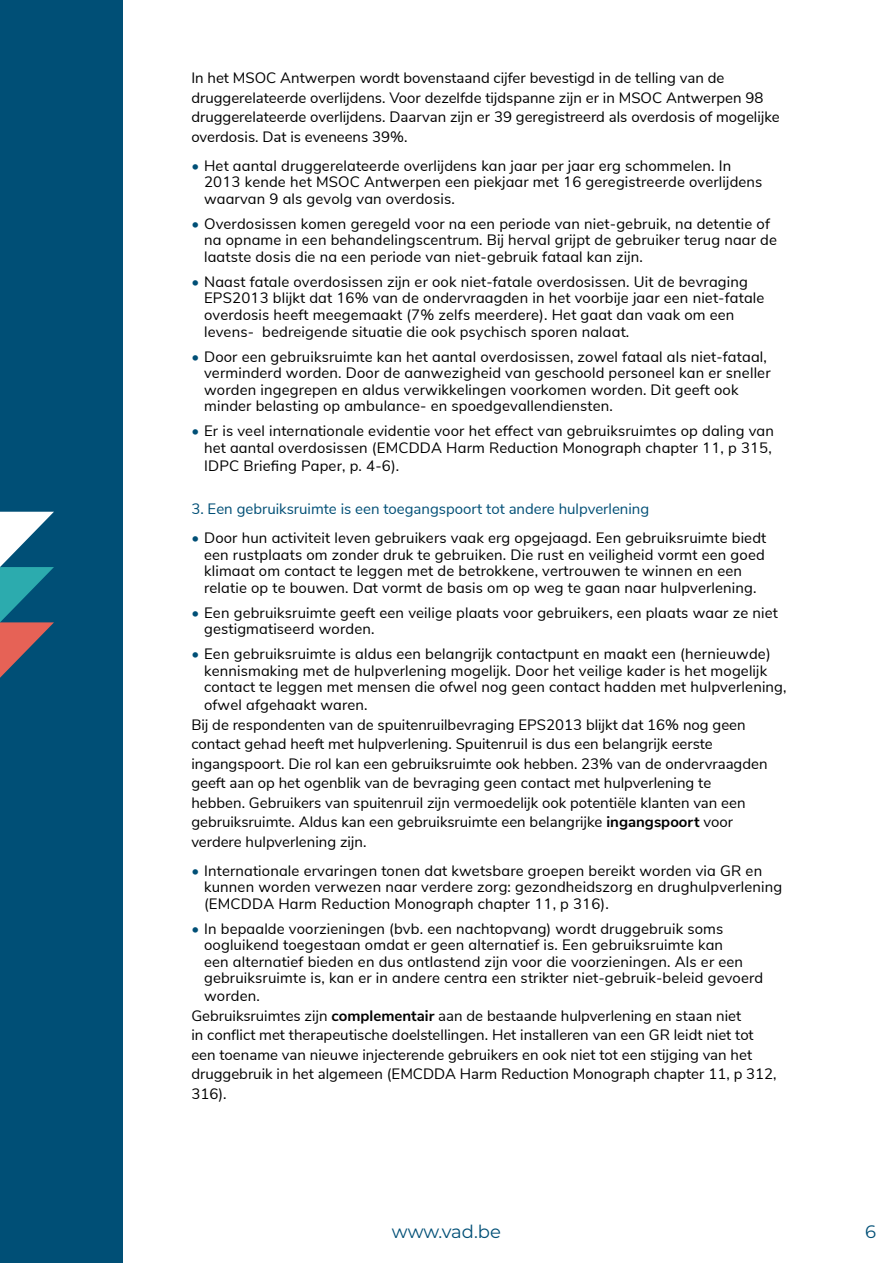
<style>
.page{position:relative;width:893px;height:1263px;background:#fff}
.page>*{position:absolute;margin:0;border:0;box-sizing:border-box;transform-origin:0 0}
.t1{font:18px "Montserrat";letter-spacing:-.005em;color:#004f76}
.t2{font:15px/16.5px "Nunito Sans";letter-spacing:.01em;color:#000}
.t3{font:15px "Nunito Sans";color:#004f76}
.s1{color:#004f76}
.s2{font-weight:700}
</style>
<div class="page">
<div style="left:0;top:0;width:123px;height:1263px;background:#004f76"></div>
<svg style="left:0;top:512px;width:54px;height:166px"></svg>
<p class="t2" style="left:191px;top:67px;width:590px;line-height:19.5px">In het MSOC Antwerpen wordt bovenstaand cijfer bevestigd in de telling van de druggerelateerde overlijdens. Voor dezelfde tijdspanne zijn er in MSOC Antwerpen 98 druggerelateerde overlijdens. Daarvan zijn er 39 geregistreerd als overdosis of mogelijke overdosis. Dat is eveneens 39%.</p>
<p class="t2" style="left:204px;top:157px;width:560px;text-indent:-13px"><span class="s1">•</span> Het aantal druggerelateerde overlijdens kan jaar per jaar erg schommelen. In<br>2013 kende het MSOC Antwerpen een piekjaar met 16 geregistreerde overlijdens waarvan 9 als gevolg van overdosis.</p>
<p class="t2" style="left:204px;top:215px;width:574px;text-indent:-13px"><span class="s1">•</span> Overdosissen komen geregeld voor na een periode van niet-gebruik, na detentie of na opname in een behandelingscentrum. Bij herval grijpt de gebruiker terug naar de laatste dosis die na een periode van niet-gebruik fataal kan zijn.</p>
<p class="t2" style="left:204px;top:273px;width:562px;text-indent:-13px"><span class="s1">•</span> Naast fatale overdosissen zijn er ook niet-fatale overdosissen. Uit de bevraging EPS2013 blijkt dat 16% van de ondervraagden in het voorbije jaar een niet-fatale overdosis heeft meegemaakt (7% zelfs meerdere). Het gaat dan vaak om een levens- bedreigende situatie die ook psychisch sporen nalaat.</p>
<p class="t2" style="left:204px;top:347px;width:568px;text-indent:-13px"><span class="s1">•</span> Door een gebruiksruimte kan het aantal overdosissen, zowel fataal als niet-fataal, verminderd worden. Door de aanwezigheid van geschoold personeel kan er sneller worden ingegrepen en aldus verwikkelingen voorkomen worden. Dit geeft ook minder belasting op ambulance- en spoedgevallendiensten.</p>
<p class="t2" style="left:191px;top:422px;width:584px;text-align:right"><span class="s1">•</span> Er is veel internationale evidentie voor het effect van gebruiksruimtes op daling van het aantal overdosissen (EMCDDA Harm Reduction Monograph chapter 11, p 315,</p>
<p class="t2" style="left:204px;top:456px;width:197px">IDPC Briefing Paper, p. 4-6).</p>
<p class="t3" style="left:191px;top:498px;width:459px">3. Een gebruiksruimte is een toegangspoort tot andere hulpverlening</p>
<p class="t2" style="left:204px;top:529px;width:564px;text-indent:-13px"><span class="s1">•</span> Door hun activiteit leven gebruikers vaak erg opgejaagd. Een gebruiksruimte biedt een rustplaats om zonder druk te gebruiken. Die rust en veiligheid vormt een goed klimaat om contact te leggen met de betrokkene, vertrouwen te winnen en een relatie op te bouwen. Dat vormt de basis om op weg te gaan naar hulpverlening.</p>
<p class="t2" style="left:204px;top:603px;width:575px;text-indent:-13px"><span class="s1">•</span> Een gebruiksruimte geeft een veilige plaats voor gebruikers, een plaats waar ze niet gestigmatiseerd worden.</p>
<p class="t2" style="left:204px;top:645px;width:584px;text-indent:-13px"><span class="s1">•</span> Een gebruiksruimte is aldus een belangrijk contactpunt en maakt een (hernieuwde) kennismaking met de hulpverlening mogelijk. Door het veilige kader is het mogelijk contact te leggen met mensen die ofwel nog geen contact hadden met hulpverlening,</p>
<p class="t2" style="left:191px;top:694px;width:578px;line-height:19.5px;text-indent:13px">ofwel afgehaakt waren.<br>Bij de respondenten van de spuitenruilbevraging EPS2013 blijkt dat 16% nog geen contact gehad heeft met hulpverlening. Spuitenruil is dus een belangrijk eerste ingangspoort. Die rol kan een gebruiksruimte ook hebben. 23% van de ondervraagden geeft aan op het ogenblik van de bevraging geen contact met hulpverlening te hebben. Gebruikers van spuitenruil zijn vermoedelijk ook potentiële klanten van een gebruiksruimte. Aldus kan een gebruiksruimte een belangrijke <span class="s2">ingangspoort</span> voor verdere hulpverlening zijn.</p>
<p class="t2" style="left:204px;top:861px;width:580px;text-indent:-13px"><span class="s1">•</span> Internationale ervaringen tonen dat kwetsbare groepen bereikt worden via GR en kunnen worden verwezen naar verdere zorg: gezondheidszorg en drughulpverlening (EMCDDA Harm Reduction Monograph chapter 11, p 316).</p>
<p class="t2" style="left:204px;top:919px;width:561px;text-indent:-13px"><span class="s1">•</span> In bepaalde voorzieningen (bvb. een nachtopvang) wordt druggebruik soms oogluikend toegestaan omdat er geen alternatief is. Een gebruiksruimte kan<br>een alternatief bieden en dus ontlastend zijn voor die voorzieningen. Als er een gebruiksruimte is, kan er in andere centra een strikter niet-gebruik-beleid gevoerd</p>
<p class="t2" style="left:191px;top:985px;width:587px;line-height:19.5px;text-indent:13px">worden.<br>Gebruiksruimtes zijn <span class="s2">complementair</span> aan de bestaande hulpverlening en staan niet<br>in conflict met therapeutische doelstellingen. Het installeren van een GR leidt niet tot een toename van nieuwe injecterende gebruikers en ook niet tot een stijging van het druggebruik in het algemeen (EMCDDA Harm Reduction Monograph chapter 11, p 312, 316).</p>
<p class="t1" style="left:392px;top:1219px;width:111px">www.vad.be</p>
<p class="t1" style="left:865px;top:1219px;width:12px">6</p>
</div>
